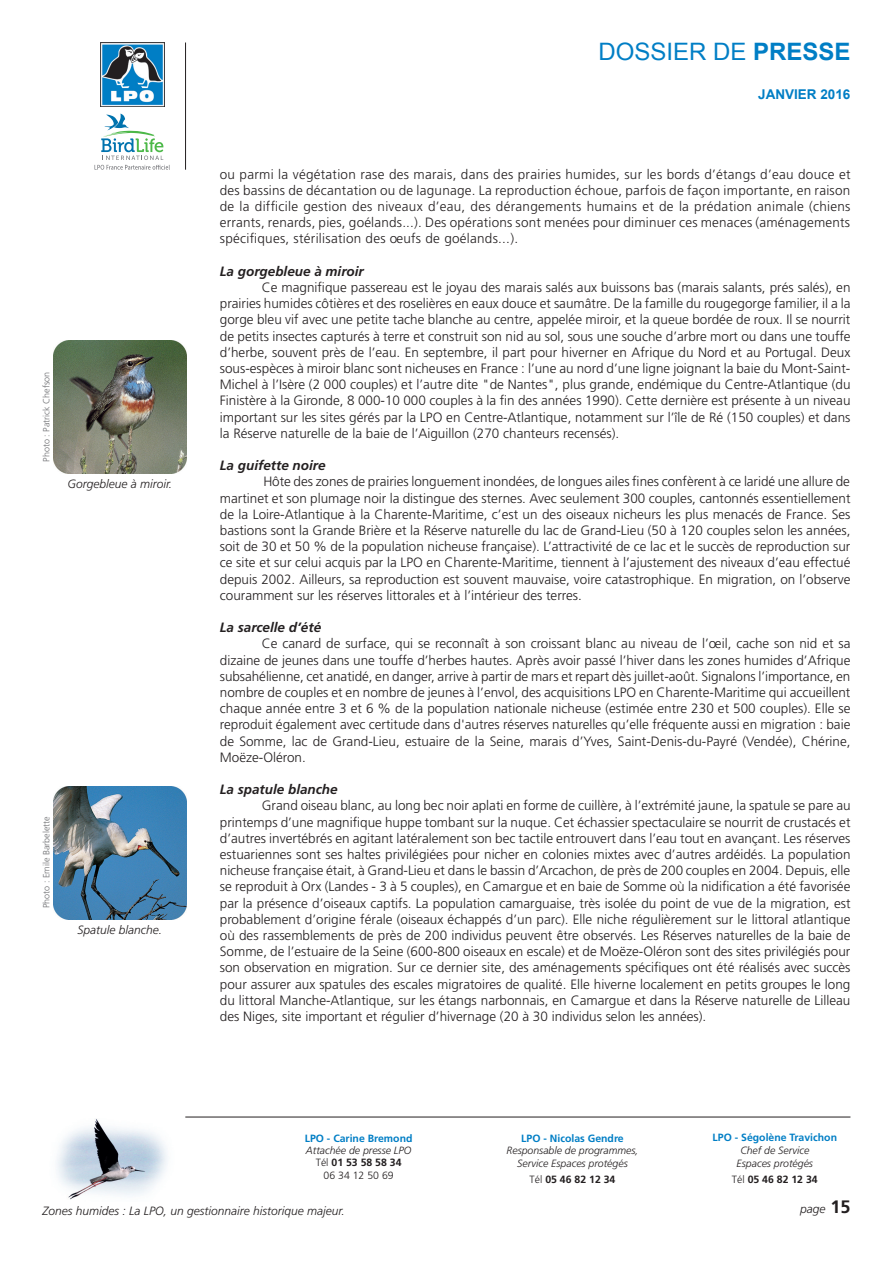
<style>
.page{position:relative;width:893px;height:1263px;background:#fff}
.page>*{position:absolute;margin:0;border:0;box-sizing:border-box;transform-origin:0 0}
.t1{font:24px "Arial";color:#007ec5}
.t2{font:300 13.5px/16.2px "Frutiger";color:#231f20;text-align:justify}
.t3{font:italic 700 13.5px "Frutiger";color:#231f20}
.t4{font:700 13.5px "Arial";color:#007ec5}
.t5{font:italic 300 12px "Frutiger";color:#231f20}
.t6{font:italic 300 10.5px/12.5px "Frutiger";color:#231f20;text-align:center}
.t7{font:700 10.5px "Frutiger";color:#007ec5}
.t8{font:700 10.5px "Frutiger";color:#231f20}
.t9{font:300 9px "Frutiger";color:#6c6d70}
.s1{font-style:inherit}
.s2{font-weight:700}
.s3{font-style:normal}
.s4{font-weight:700;font-style:normal}
.s5{font-weight:300}
.s6{font-weight:700;font-style:normal;font-size:18px}
</style>
<div class="page">
<img style="left:53px;top:340px;width:133px;height:133px">
<img style="left:53px;top:787px;width:133px;height:133px">
<svg style="left:94px;top:114px;width:76px;height:56px"></svg>
<img style="left:100px;top:43px;width:64px;height:63px">
<hr style="left:185px;top:43px;width:1px;height:127px;background:#231f20">
<hr style="left:185px;top:1117px;width:665px;height:1px;background:#231f20">
<img style="left:57px;top:1119px;width:110px;height:81px">
<p class="t9" style="left:41px;top:462px;width:92px;rotate:-90deg">Photo : Patrick Chefson</p>
<p class="t5" style="left:67px;top:477px;width:106px">Gorgebleue à miroir.</p>
<p class="t9" style="left:41px;top:908px;width:94px;rotate:-90deg">Photo : Emile Barbelette</p>
<p class="t5" style="left:78px;top:923px;width:86px">Spatule blanche.</p>
<h1 class="t1" style="left:598px;top:36px;width:254px"><span class="s1">D</span>OSSIER DE <span class="s2">PRESSE</span></h1>
<p class="t4" style="left:758px;top:85px;width:94px">JANVIER 2016</p>
<p class="t2" style="left:220px;top:166px;width:632px">ou parmi la végétation rase des marais, dans des prairies humides, sur les bords d’étangs d’eau douce et des bassins de décantation ou de lagunage. La reproduction échoue, parfois de façon importante, en raison de la difficile gestion des niveaux d’eau, des dérangements humains et de la prédation animale (chiens errants, renards, pies, goélands...). Des opérations sont menées pour diminuer ces menaces (aménagements spécifiques, stérilisation des oeufs de goélands...).</p>
<p class="t3" style="left:220px;top:263px;width:146px">La gorgebleue à miroir</p>
<p class="t2" style="left:220px;top:279px;width:632px;text-indent:42px">Ce magnifique passereau est le joyau des marais salés aux buissons bas (marais salants, prés salés), en prairies humides côtières et des roselières en eaux douce et saumâtre. De la famille du rougegorge familier, il a la gorge bleu vif avec une petite tache blanche au centre, appelée miroir, et la queue bordée de roux. Il se nourrit de petits insectes capturés à terre et construit son nid au sol, sous une souche d’arbre mort ou dans une touffe d’herbe, souvent près de l’eau. En septembre, il part pour hiverner en Afrique du Nord et au Portugal. Deux sous-espèces à miroir blanc sont nicheuses en France : l’une au nord d’une ligne joignant la baie du Mont-Saint-Michel à l’Isère (2 000 couples) et l’autre dite "de Nantes", plus grande, endémique du Centre-Atlantique (du Finistère à la Gironde, 8 000-10 000 couples à la fin des années 1990). Cette dernière est présente à un niveau important sur les sites gérés par la LPO en Centre-Atlantique, notamment sur l’île de Ré (150 couples) et dans la Réserve naturelle de la baie de l’Aiguillon (270 chanteurs recensés).</p>
<p class="t3" style="left:220px;top:457px;width:107px">La guifette noire</p>
<p class="t2" style="left:220px;top:474px;width:632px;text-indent:43px">Hôte des zones de prairies longuement inondées, de longues ailes fines confèrent à ce laridé une allure de martinet et son plumage noir la distingue des sternes. Avec seulement 300 couples, cantonnés essentiellement de la Loire-Atlantique à la Charente-Maritime, c’est un des oiseaux nicheurs les plus menacés de France. Ses bastions sont la Grande Brière et la Réserve naturelle du lac de Grand-Lieu (50 à 120 couples selon les années, soit de 30 et 50 % de la population nicheuse française). L’attractivité de ce lac et le succès de reproduction sur ce site et sur celui acquis par la LPO en Charente-Maritime, tiennent à l’ajustement des niveaux d’eau effectué depuis 2002. Ailleurs, sa reproduction est souvent mauvaise, voire catastrophique. En migration, on l’observe couramment sur les réserves littorales et à l’intérieur des terres.</p>
<p class="t3" style="left:220px;top:619px;width:103px">La sarcelle d’été</p>
<p class="t2" style="left:220px;top:636px;width:632px;text-indent:42px">Ce canard de surface, qui se reconnaît à son croissant blanc au niveau de l’oeil, cache son nid et sa dizaine de jeunes dans une touffe d’herbes hautes. Après avoir passé l’hiver dans les zones humides d’Afrique subsahélienne, cet anatidé, en danger, arrive à partir de mars et repart dès juillet-août. Signalons l’importance, en nombre de couples et en nombre de jeunes à l’envol, des acquisitions LPO en Charente-Maritime qui accueillent chaque année entre 3 et 6 % de la population nationale nicheuse (estimée entre 230 et 500 couples). Elle se reproduit également avec certitude dans d'autres réserves naturelles qu’elle fréquente aussi en migration : baie de Somme, lac de Grand-Lieu, estuaire de la Seine, marais d’Yves, Saint-Denis-du-Payré (Vendée), Chérine, Moëze-Oléron.</p>
<p class="t3" style="left:220px;top:781px;width:119px">La spatule blanche</p>
<p class="t2" style="left:220px;top:798px;width:632px;text-indent:42px">Grand oiseau blanc, au long bec noir aplati en forme de cuillère, à l’extrémité jaune, la spatule se pare au printemps d’une magnifique huppe tombant sur la nuque. Cet échassier spectaculaire se nourrit de crustacés et d’autres invertébrés en agitant latéralement son bec tactile entrouvert dans l’eau tout en avançant. Les réserves estuariennes sont ses haltes privilégiées pour nicher en colonies mixtes avec d’autres ardéidés. La population nicheuse française était, à Grand-Lieu et dans le bassin d’Arcachon, de près de 200 couples en 2004. Depuis, elle se reproduit à Orx (Landes - 3 à 5 couples), en Camargue et en baie de Somme où la nidification a été favorisée par la présence d’oiseaux captifs. La population camarguaise, très isolée du point de vue de la migration, est probablement d’origine férale (oiseaux échappés d’un parc). Elle niche régulièrement sur le littoral atlantique où des rassemblements de près de 200 individus peuvent être observés. Les Réserves naturelles de la baie de Somme, de l’estuaire de la Seine (600-800 oiseaux en escale) et de Moëze-Oléron sont des sites privilégiés pour son observation en migration. Sur ce dernier site, des aménagements spécifiques ont été réalisés avec succès pour assurer aux spatules des escales migratoires de qualité. Elle hiverne localement en petits groupes le long du littoral Manche-Atlantique, sur les étangs narbonnais, en Camargue et dans la Réserve naturelle de Lilleau des Niges, site important et régulier d’hivernage (20 à 30 individus selon les années).</p>
<p class="t7" style="left:305px;top:1132px;width:109px">LPO - Carine Bremond</p>
<p class="t6" style="left:306px;top:1144px;width:107px">Attachée de presse LPO<br><span class="s3">Tél</span> <span class="s4">01 53 58 58 34<br></span><span class="s3">06 34 12 50 69</span></p>
<p class="t7" style="left:521px;top:1132px;width:104px">LPO - Nicolas Gendre</p>
<p class="t6" style="left:507px;top:1144px;width:133px">Responsable de programmes,<br>Service Espaces protégés</p>
<p class="t8" style="left:530px;top:1173px;width:87px"><span class="s5">Tél</span> 05 46 82 12 34</p>
<p class="t7" style="left:713px;top:1132px;width:126px">LPO - Ségolène Travichon</p>
<p class="t6" style="left:737px;top:1144px;width:78px">Chef de Service<br>Espaces protégés</p>
<p class="t8" style="left:732px;top:1173px;width:87px"><span class="s5">Tél</span> 05 46 82 12 34</p>
<p class="t5" style="left:43px;top:1204px;width:304px">Zones humides : La LPO, un gestionnaire historique majeur.</p>
<p class="t5" style="left:800px;top:1202px;width:52px">page <span class="s6">15</span></p>
</div>
